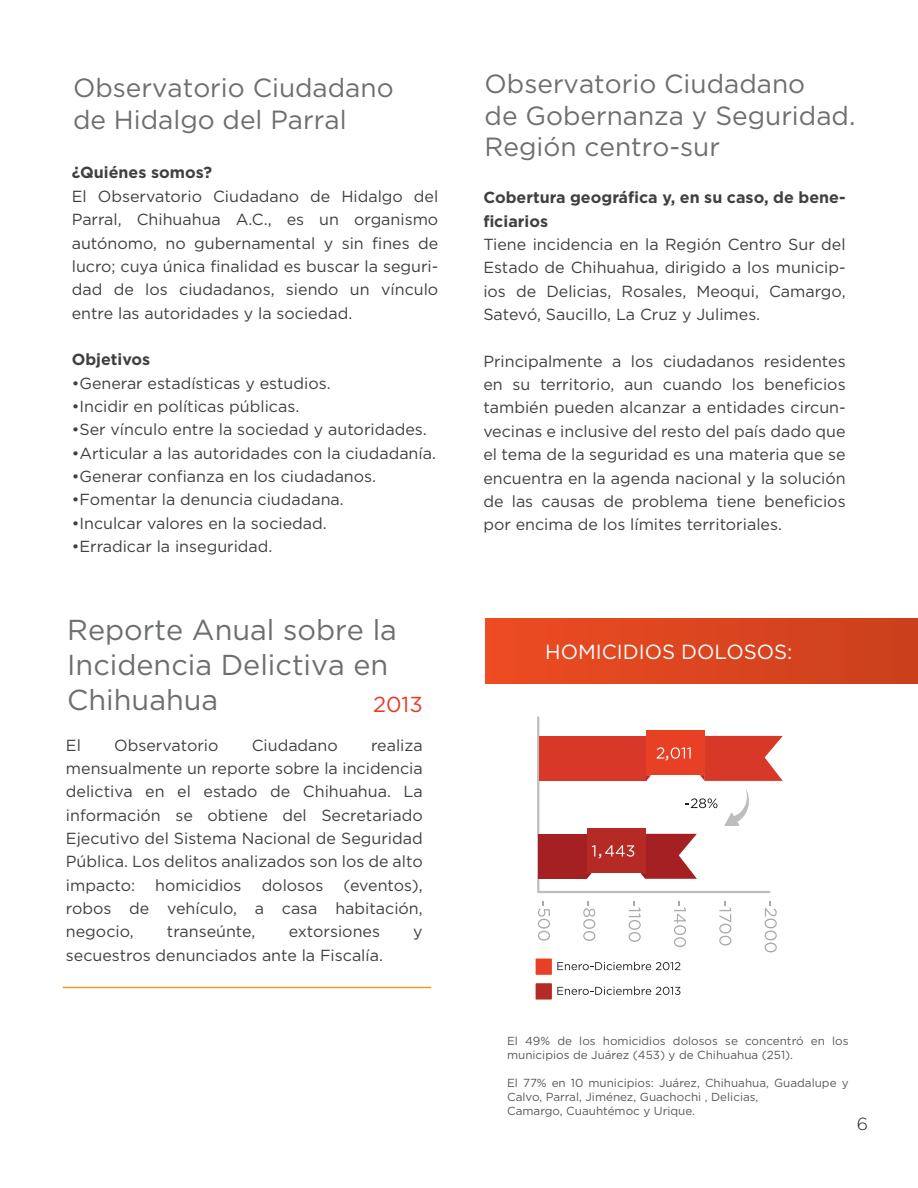
<style>
.page{position:relative;width:918px;height:1188px;background:#fff}
.page>*{position:absolute;margin:0;border:0;box-sizing:border-box;transform-origin:0 0}
.t1{font:28.8px/34.7px "Gotham";color:#6d6e70}
.t2{font:26.25px/31.5px "Gotham";color:#6d6e70}
.t3{font:21.75px "Gotham";color:#e73b25}
.t4{font:20.4px "Gotham";color:#fff}
.t5{font:300 17.55px "Gotham";color:#231f20}
.t6{font:16.05px/23.4px "Gotham";color:#404041;text-align:justify}
.t7{font:700 16.05px/23.4px "Gotham";color:#404041}
.t8{font:11.7px/14px "Gotham";color:#58595b}
</style>
<div class="page">
<div style="left:486px;top:618px;width:432px;height:65px;background:linear-gradient(to right,#ed4b23,#ca401c)"></div>
<hr style="left:63px;top:987px;width:368px;height:1px;background:#f7931d">
<svg style="left:765px;top:902px;width:12px;height:50px"></svg>
<svg style="left:719px;top:902px;width:12px;height:44px"></svg>
<svg style="left:674px;top:902px;width:12px;height:45px"></svg>
<svg style="left:629px;top:902px;width:12px;height:40px"></svg>
<svg style="left:583px;top:902px;width:12px;height:39px"></svg>
<svg style="left:538px;top:902px;width:12px;height:39px"></svg>
<svg style="left:557px;top:962px;width:123px;height:8px"></svg>
<svg style="left:557px;top:987px;width:123px;height:8px"></svg>
<div style="left:536px;top:959px;width:16px;height:16px;background:#e84024"></div>
<div style="left:536px;top:983px;width:16px;height:17px;background:#b62a25"></div>
<svg style="left:537px;top:716px;width:246px;height:177px"></svg>
<h2 class="t2" style="left:73px;top:74px;width:322px">Observatorio Ciudadano de Hidalgo del Parral</h2>
<p class="t7" style="left:72px;top:162px;width:142px">¿Quiénes somos?</p>
<p class="t6" style="left:72px;top:186px;width:368px">El Observatorio Ciudadano de Hidalgo del Parral, Chihuahua A.C., es un organismo autónomo, no gubernamental y sin fines de lucro; cuya única finalidad es buscar la seguri&shy;dad de los ciudadanos, siendo un vínculo entre las autoridades y la sociedad.</p>
<p class="t7" style="left:72px;top:349px;width:80px">Objetivos</p>
<p class="t6" style="left:72px;top:372px;width:260px">•Generar estadísticas y estudios.</p>
<p class="t6" style="left:72px;top:396px;width:229px">•Incidir en políticas públicas.</p>
<p class="t6" style="left:72px;top:419px;width:357px">•Ser vínculo entre la sociedad y autoridades.</p>
<p class="t6" style="left:72px;top:443px;width:366px">•Articular a las autoridades con la ciudadanía.</p>
<p class="t6" style="left:72px;top:466px;width:306px">•Generar confianza en los ciudadanos.</p>
<p class="t6" style="left:72px;top:489px;width:274px">•Fomentar la denuncia ciudadana.</p>
<p class="t6" style="left:72px;top:513px;width:257px">•Inculcar valores en la sociedad.</p>
<p class="t6" style="left:72px;top:536px;width:202px">•Erradicar la inseguridad.</p>
<h1 class="t1" style="left:67px;top:615px;width:331px">Reporte Anual sobre la<br>Incidencia Delictiva en<br>Chihuahua</h1>
<p class="t6" style="left:66px;top:734px;width:16px">El</p>
<p class="t6" style="left:114px;top:734px;width:106px">Observatorio</p>
<p class="t6" style="left:252px;top:734px;width:88px">Ciudadano</p>
<h3 class="t3" style="left:373px;top:696px;width:51px">2013</h3>
<p class="t6" style="left:66px;top:734px;width:358px;text-indent:305px">realiza mensualmente un reporte sobre la incidencia delictiva en el estado de Chihuahua. La información se obtiene del Secretariado Ejecutivo del Sistema Nacional de Seguridad Pública. Los delitos analizados son los de alto impacto: homicidios dolosos (eventos), robos de vehículo, a casa habitación, negocio,</p>
<p class="t6" style="left:167px;top:921px;width:90px">transeúnte,</p>
<p class="t6" style="left:289px;top:921px;width:93px">extorsiones</p>
<p class="t6" style="left:413px;top:921px;width:11px">y</p>
<p class="t6" style="left:66px;top:945px;width:319px">secuestros denunciados ante la Fiscalía.</p>
<h2 class="t2" style="left:485px;top:70px;width:372px">Observatorio Ciudadano<br>de Gobernanza y Seguridad.<br>Región centro-sur</h2>
<p class="t7" style="left:483px;top:187px;width:364px">Cobertura geográfica y, en su caso, de bene&shy;ficiarios</p>
<p class="t6" style="left:483px;top:234px;width:364px">Tiene incidencia en la Región Centro Sur del Estado de Chihuahua, dirigido a los municip&shy;ios de Delicias, Rosales, Meoqui, Camargo, Satevó, Saucillo, La Cruz y Julimes.</p>
<p class="t6" style="left:483px;top:351px;width:364px">Principalmente a los ciudadanos residentes en su territorio, aun cuando los beneficios también pueden alcanzar a entidades circun&shy;vecinas e inclusive del resto del país dado que el tema de la seguridad es una materia que se encuentra en la agenda nacional y la solución de las causas de problema tiene beneficios por encima de los límites territoriales.</p>
<p class="t4" style="left:545px;top:644px;width:249px">HOMICIDIOS DOLOSOS:</p>
<p class="t4" style="left:598px;top:841px;width:7px">,</p>
<p class="t4" style="left:665px;top:743px;width:7px">,</p>
<p class="t8" style="left:507px;top:1035px;width:343px">El 49% de los homicidios dolosos se concentró en los municipios de Juárez (453) y de Chihuahua (251).</p>
<p class="t8" style="left:507px;top:1077px;width:343px">El 77% en 10 municipios: Juárez, Chihuahua, Guadalupe y<br>Calvo, Parral, Jiménez, Guachochi , Delicias,<br>Camargo, Cuauhtémoc y Urique.</p>
<p class="t5" style="left:857px;top:1117px;width:13px">6</p>
</div>
